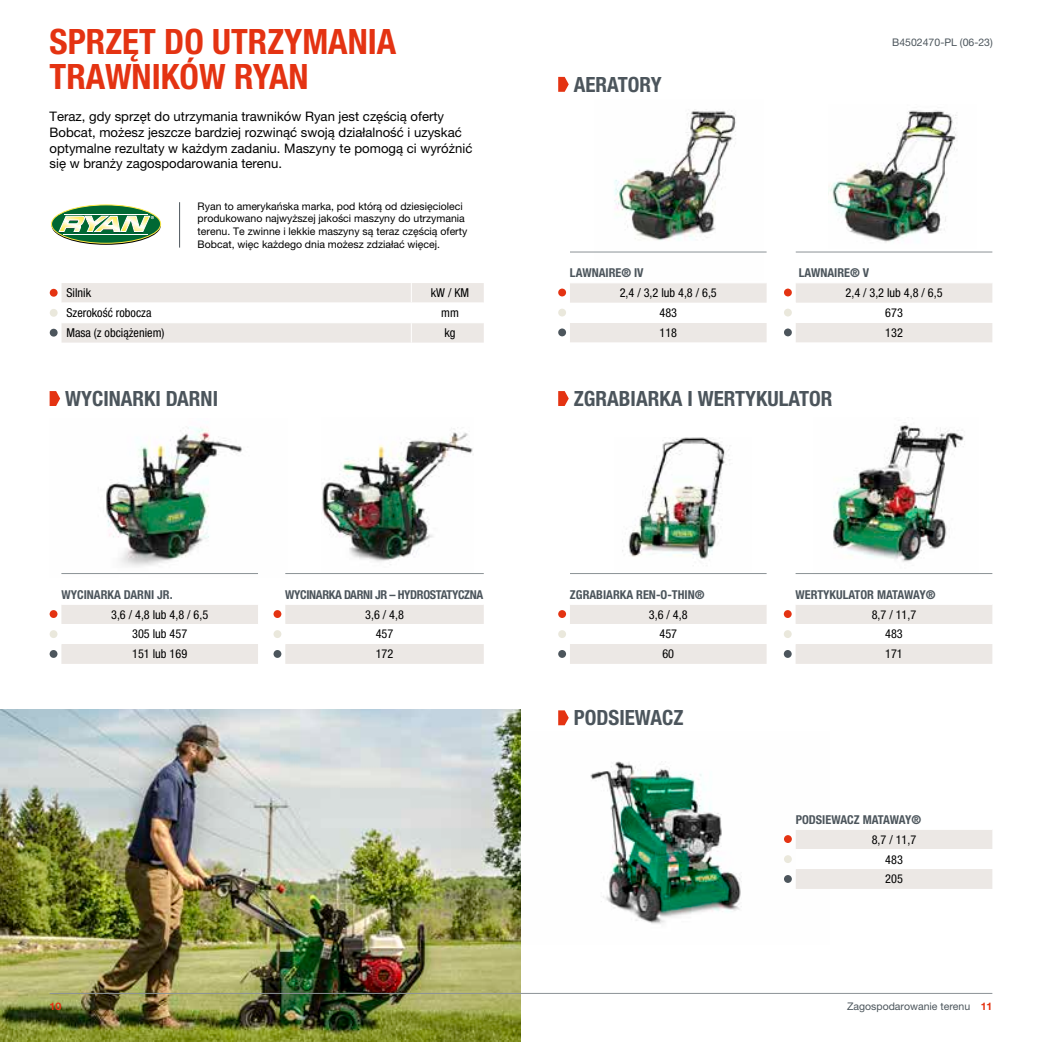
<style>
.page{position:relative;width:1042px;height:1042px;background:#fff}
.page>*{position:absolute;margin:0;border:0;box-sizing:border-box;transform-origin:0 0}
.t1{font:700 condensed 35px "Helvetica Neue LT Pro";color:#e43312}
.t2{font:700 condensed 21px "Helvetica Neue LT Pro";color:#4c555c}
.t3{font:13.12px/15.8px "Helvetica Neue LT Pro";color:#000}
.t4{font:condensed 12.25px/19.8px "Helvetica Neue LT Pro";color:#000;text-align:center}
.t5{font:700 condensed 12.25px "Helvetica Neue LT Pro";color:#4c555c}
.t6{font:700 condensed 12.25px "Helvetica Neue LT Pro";letter-spacing:-.03em;color:#4c555c}
.t7{font:10.5px/12.6px "Helvetica Neue LT Pro";color:#000}
.t8{font:10.5px "Helvetica Neue LT Pro";color:#4c555c}
.t9{font:700 10.5px "Helvetica Neue LT Pro";color:#e43312}
.s1{font-weight:700;color:#e43312}
</style>
<div class="page">
<img style="left:0;top:709px;width:521px;height:333px">
<img style="left:828px;top:110px;width:129px;height:133px">
<img style="left:106px;top:427px;width:136px;height:140px">
<img style="left:321px;top:427px;width:152px;height:138px">
<img style="left:622px;top:437px;width:109px;height:122px">
<img style="left:833px;top:422px;width:132px;height:140px">
<svg style="left:52px;top:206px;width:109px;height:39px"></svg>
<svg style="left:52px;top:205px;width:109px;height:38px;background:#106f36"></svg>
<div style="left:51px;top:204px;width:110px;height:40px;border:1px solid #ffea45;border-radius:50%"></div>
<hr style="left:64px;top:214px;width:84px;height:1px;background:#fff">
<hr style="left:64px;top:234px;width:84px;height:1px;background:#fff">
<svg style="left:59px;top:216px;width:95px;height:16px;background:#a0c194"></svg>
<img style="left:594px;top:109px;width:169px;height:143px">
<hr style="left:179px;top:202px;width:1px;height:46px;background:#4c555c">
<img style="left:510px;top:732px;width:232px;height:213px">
<hr style="left:50px;top:993px;width:942px;height:1px;background:#8b9296">
<svg style="left:784px;top:283px;width:208px;height:59px"></svg>
<hr style="left:796px;top:252px;width:196px;height:1px;background:#8b9296">
<div style="left:784px;top:289px;width:8px;height:7px;background:#e43312;border-radius:50%"></div>
<div style="left:784px;top:309px;width:8px;height:7px;background:#eae8dc;border-radius:50%"></div>
<div style="left:784px;top:328px;width:8px;height:8px;background:#4c555c;border-radius:50%"></div>
<svg style="left:558px;top:283px;width:208px;height:59px"></svg>
<hr style="left:570px;top:252px;width:196px;height:1px;background:#8b9296">
<div style="left:558px;top:289px;width:8px;height:7px;background:#e43312;border-radius:50%"></div>
<div style="left:558px;top:309px;width:8px;height:7px;background:#eae8dc;border-radius:50%"></div>
<div style="left:558px;top:328px;width:8px;height:8px;background:#4c555c;border-radius:50%"></div>
<svg style="left:784px;top:605px;width:208px;height:59px"></svg>
<hr style="left:795px;top:573px;width:197px;height:1px;background:#8b9296">
<div style="left:784px;top:610px;width:7px;height:8px;background:#e43312;border-radius:50%"></div>
<div style="left:784px;top:630px;width:7px;height:8px;background:#eae8dc;border-radius:50%"></div>
<div style="left:784px;top:650px;width:7px;height:8px;background:#4c555c;border-radius:50%"></div>
<svg style="left:558px;top:605px;width:208px;height:59px"></svg>
<hr style="left:570px;top:573px;width:196px;height:1px;background:#8b9296">
<div style="left:558px;top:610px;width:8px;height:8px;background:#e43312;border-radius:50%"></div>
<div style="left:558px;top:630px;width:8px;height:8px;background:#eae8dc;border-radius:50%"></div>
<div style="left:558px;top:650px;width:8px;height:8px;background:#4c555c;border-radius:50%"></div>
<svg style="left:784px;top:830px;width:208px;height:59px"></svg>
<div style="left:784px;top:835px;width:8px;height:8px;background:#e43312;border-radius:50%"></div>
<div style="left:784px;top:855px;width:8px;height:8px;background:#eae8dc;border-radius:50%"></div>
<div style="left:784px;top:875px;width:8px;height:8px;background:#4c555c;border-radius:50%"></div>
<svg style="left:279px;top:605px;width:205px;height:59px"></svg>
<hr style="left:285px;top:573px;width:199px;height:1px;background:#8b9296">
<div style="left:273px;top:610px;width:8px;height:8px;background:#e43312;border-radius:50%"></div>
<div style="left:273px;top:630px;width:8px;height:8px;background:#eae8dc;border-radius:50%"></div>
<div style="left:273px;top:650px;width:8px;height:8px;background:#4c555c;border-radius:50%"></div>
<svg style="left:50px;top:605px;width:208px;height:59px"></svg>
<hr style="left:61px;top:573px;width:197px;height:1px;background:#8b9296">
<div style="left:50px;top:610px;width:7px;height:8px;background:#e43312;border-radius:50%"></div>
<div style="left:50px;top:630px;width:7px;height:8px;background:#eae8dc;border-radius:50%"></div>
<div style="left:50px;top:650px;width:7px;height:8px;background:#4c555c;border-radius:50%"></div>
<svg style="left:50px;top:283px;width:434px;height:60px"></svg>
<div style="left:50px;top:289px;width:8px;height:8px;background:#e43312;border-radius:50%"></div>
<div style="left:50px;top:309px;width:8px;height:8px;background:#eae8dc;border-radius:50%"></div>
<div style="left:50px;top:329px;width:8px;height:8px;background:#4c555c;border-radius:50%"></div>
<svg style="left:50px;top:391px;width:10px;height:15px"></svg>
<svg style="left:558px;top:77px;width:11px;height:15px"></svg>
<svg style="left:558px;top:391px;width:11px;height:15px"></svg>
<svg style="left:558px;top:710px;width:11px;height:15px"></svg>
<h1 class="t1" style="left:50px;top:21px;width:348px">SPRZĘT DO UTRZYMANIA</h1>
<p class="t8" style="left:892px;top:36px;width:102px">B4502470-PL (06-23)</p>
<h1 class="t1" style="left:50px;top:56px;width:261px">TRAWNIKÓW RYAN</h1>
<h2 class="t2" style="left:574px;top:72px;width:89px">AERATORY</h2>
<p class="t3" style="left:50px;top:108px;width:424px">Teraz, gdy sprzęt do utrzymania trawników Ryan jest częścią oferty Bobcat, możesz jeszcze bardziej rozwinąć swoją działalność i uzyskać optymalne rezultaty w każdym zadaniu. Maszyny te pomogą ci wyróżnić się w branży zagospodarowania terenu.</p>
<p class="t7" style="left:198px;top:199px;width:271px">Ryan to amerykańska marka, pod którą od dziesięcioleci produkowano najwyższej jakości maszyny do utrzymania terenu. Te zwinne i lekkie maszyny są teraz częścią oferty Bobcat, więc każdego dnia możesz zdziałać więcej.</p>
<p class="t4" style="left:66px;top:283px;width:26px">Silnik</p>
<p class="t4" style="left:431px;top:283px;width:40px">kW / KM</p>
<p class="t4" style="left:66px;top:303px;width:87px">Szerokość robocza</p>
<p class="t4" style="left:441px;top:303px;width:19px">mm</p>
<p class="t4" style="left:66px;top:323px;width:99px">Masa (z obciążeniem)</p>
<p class="t4" style="left:444px;top:323px;width:13px">kg</p>
<h2 class="t2" style="left:65px;top:386px;width:154px">WYCINARKI DARNI</h2>
<p class="t5" style="left:61px;top:587px;width:113px">WYCINARKA DARNI JR.</p>
<p class="t4" style="left:111px;top:604px;width:99px">3,6 / 4,8 lub 4,8 / 6,5<br>305 lub 457<br>151 lub 169</p>
<p class="t6" style="left:285px;top:587px;width:199px">WYCINARKA DARNI JR – HYDROSTATYCZNA</p>
<p class="t4" style="left:365px;top:604px;width:40px">3,6 / 4,8<br>457<br>172</p>
<p class="t5" style="left:570px;top:265px;width:75px">LAWNAIRE® IV</p>
<p class="t4" style="left:620px;top:283px;width:99px">2,4 / 3,2 lub 4,8 / 6,5<br>483<br>118</p>
<p class="t5" style="left:799px;top:265px;width:72px">LAWNAIRE® V</p>
<p class="t4" style="left:845px;top:283px;width:99px">2,4 / 3,2 lub 4,8 / 6,5<br>673<br>132</p>
<h2 class="t2" style="left:574px;top:386px;width:260px">ZGRABIARKA I WERTYKULATOR</h2>
<p class="t5" style="left:570px;top:587px;width:136px">ZGRABIARKA REN-O-THIN®</p>
<p class="t4" style="left:649px;top:604px;width:40px">3,6 / 4,8<br>457<br>60</p>
<h2 class="t2" style="left:574px;top:705px;width:111px">PODSIEWACZ</h2>
<p class="t5" style="left:795px;top:587px;width:141px">WERTYKULATOR MATAWAY®</p>
<p class="t4" style="left:871px;top:604px;width:46px">8,7 / 11,7<br>483<br>171</p>
<p class="t5" style="left:796px;top:812px;width:127px">PODSIEWACZ MATAWAY®</p>
<p class="t4" style="left:872px;top:829px;width:46px">8,7 / 11,7<br>483<br>205</p>
<p class="t9" style="left:50px;top:999px;width:13px">10</p>
<p class="t8" style="left:847px;top:999px;width:147px">Zagospodarowanie terenu <span class="s1">11</span></p>
</div>
